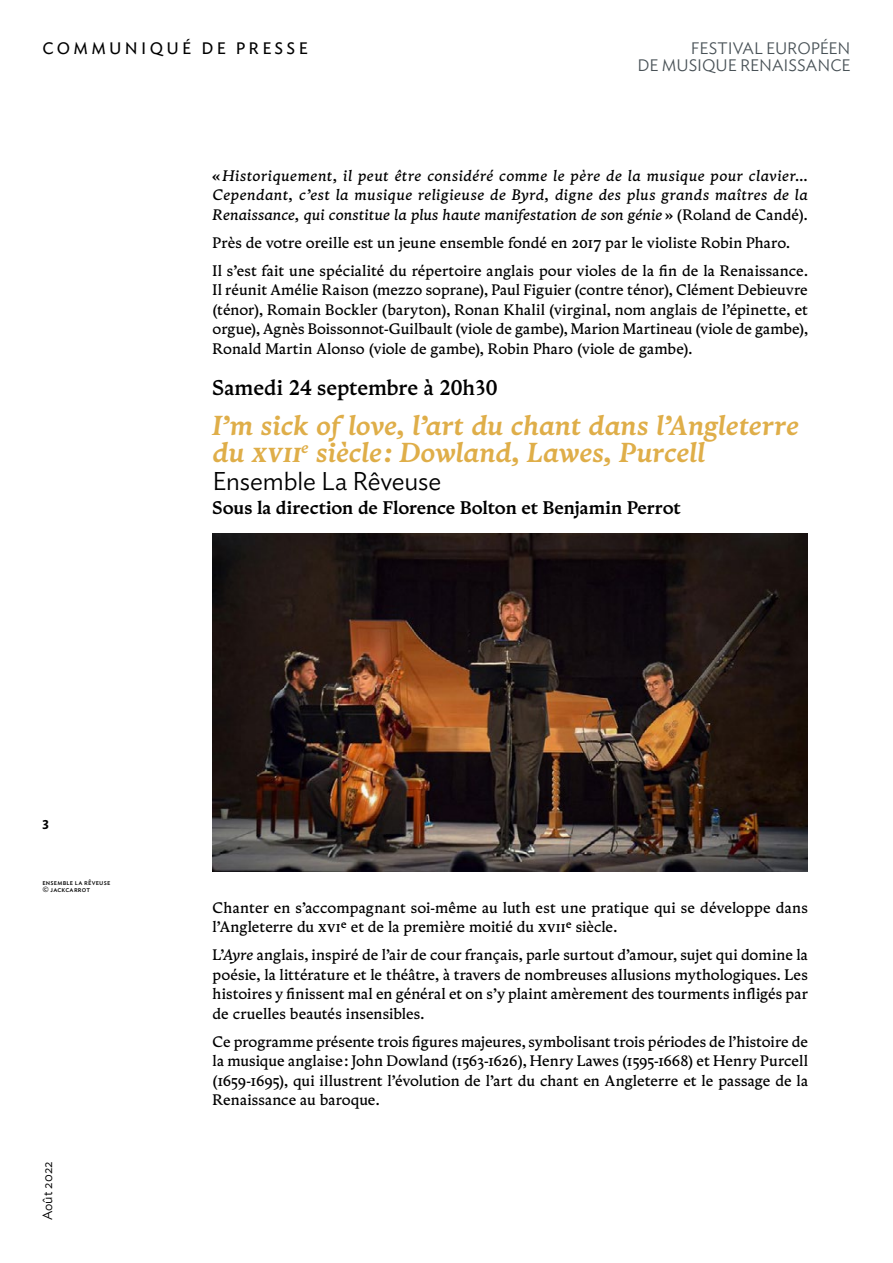
<style>
.page{position:relative;width:893px;height:1263px;background:#fff}
.page>*{position:absolute;margin:0;border:0;box-sizing:border-box;transform-origin:0 0}
.t1{font:italic 700 27px/27px "Zenith Text";color:#dfae49}
.t2{font:300 25.5px "Ideal Sans";letter-spacing:-.005em;color:#000}
.t3{font:500 21px "Zenith Text";letter-spacing:-.005em;color:#000}
.t4{font:700 18px "Zenith Text";letter-spacing:-.005em;color:#000}
.t5{font:300 16.5px/17px "Ideal Sans";letter-spacing:-.005em;color:#485156;text-align:right}
.t6{font:16.5px "Ideal Sans";letter-spacing:.2em;color:#000}
.t7{font:15px/19.5px "Zenith Text";letter-spacing:.005em;color:#000;text-align:justify}
.t8{font:italic 15px/19.5px "Zenith Text";letter-spacing:.005em;color:#000;text-align:justify}
.t9{font:300 13.5px "Ideal Sans";color:#000}
.t10{font:600 13.5px "Ideal Sans";color:#000}
.t11{font:7.5px/7.5px "Ideal Sans";letter-spacing:.03em;color:#000}
.s1{font-style:normal}
.s2{font-style:italic}
</style>
<div class="page">
<img style="left:213px;top:534px;width:595px;height:337px">
<p class="t6" style="left:43px;top:36px;width:267px">COMMUNIQUÉ DE PRESSE</p>
<p class="t5" style="left:637px;top:39px;width:215px">FESTIVAL EUROPÉEN<br>DE MUSIQUE RENAISSANCE</p>
<p class="t8" style="left:213px;top:166px;width:597px"><span class="s1">«</span> Historiquement, il peut être considéré comme le père de la musique pour clavier… Cependant, c’est la musique religieuse de Byrd, digne des plus grands maîtres de la Renaissance, qui constitue la plus haute manifestation de son génie <span class="s1">» (Roland de Candé).</span></p>
<p class="t7" style="left:213px;top:229px;width:597px;line-height:28px">Près de votre oreille est un jeune ensemble fondé en 2017 par le violiste Robin Pharo.<br>Il s’est fait une spécialité du répertoire anglais pour violes de la fin de la Renaissance.</p>
<p class="t7" style="left:213px;top:280px;width:597px">Il réunit Amélie Raison (mezzo soprane), Paul Figuier (contre ténor), Clément Debieuvre (ténor), Romain Bockler (baryton), Ronan Khalil (virginal, nom anglais de l’épinette, et orgue), Agnès Boissonnot-Guilbault (viole de gambe), Marion Martineau (viole de gambe), Ronald Martin Alonso (viole de gambe), Robin Pharo (viole de gambe).</p>
<h3 class="t3" style="left:213px;top:372px;width:286px">Samedi 24 septembre à 20h30</h3>
<h1 class="t1" style="left:213px;top:412px;width:588px">I’m sick of love, l’art du chant dans l’Angleterre du XVII<sup>e</sup> siècle : Dowland, Lawes, Purcell</h1>
<h2 class="t2" style="left:213px;top:462px;width:230px">Ensemble La Rêveuse</h2>
<p class="t4" style="left:213px;top:494px;width:470px">Sous la direction de Florence Bolton et Benjamin Perrot</p>
<p class="t10" style="left:43px;top:812px;width:8px">3</p>
<p class="t11" style="left:43px;top:878px;width:69px">Ensemble La Rêveuse © JackCarrot</p>
<p class="t9" style="left:37px;top:1220px;width:61px;rotate:-90deg">Août 2022</p>
<p class="t7" style="left:213px;top:898px;width:597px">Chanter en s’accompagnant soi-même au luth est une pratique qui se développe dans l’Angleterre du XVIe et de la première moitié du XVIIe siècle.</p>
<p class="t7" style="left:213px;top:945px;width:597px">L’<span class="s2">Ayre</span> anglais, inspiré de l’air de cour français, parle surtout d’amour, sujet qui domine la poésie, la littérature et le théâtre, à travers de nombreuses allusions mythologiques. Les histoires y finissent mal en général et on s’y plaint amèrement des tourments infligés par de cruelles beautés insensibles.</p>
<p class="t7" style="left:213px;top:1032px;width:597px">Ce programme présente trois figures majeures, symbolisant trois périodes de l’histoire de la musique anglaise : John Dowland (1563-1626), Henry Lawes (1595-1668) et Henry Purcell (1659-1695), qui illustrent l’évolution de l’art du chant en Angleterre et le passage de la Renaissance au baroque.</p>
</div>
